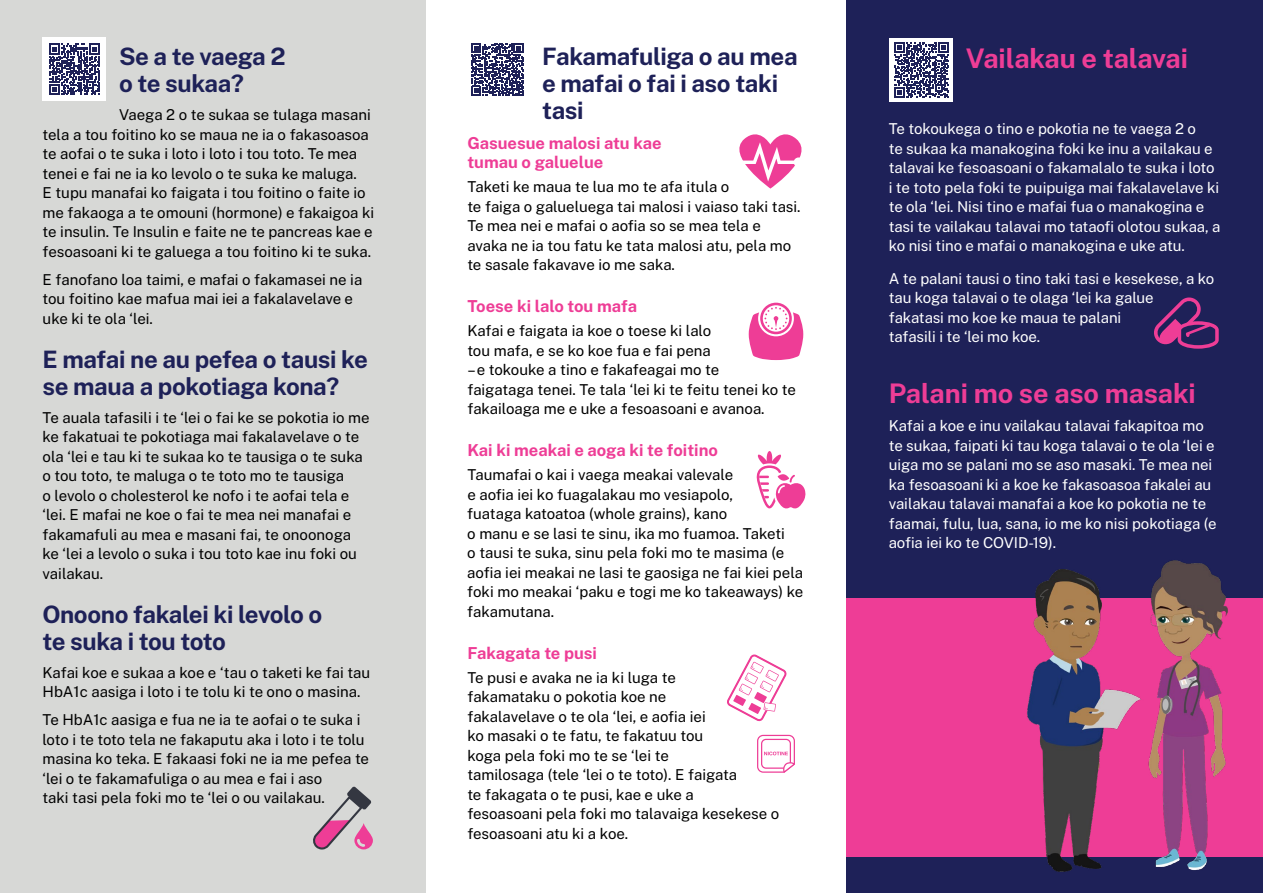
<style>
.page{position:relative;width:1263px;height:893px;background:#fff}
.page>*{position:absolute;margin:0;border:0;box-sizing:border-box;transform-origin:0 0}
.t1{font:700 27px "Public Sans";letter-spacing:-.005em;color:#ee3d96}
.t2{font:700 24px/27px "Public Sans";letter-spacing:-.015em;color:#1e2158}
.t3{font:700 16.5px/19.5px "Public Sans";color:#ee3d96}
.t4{font:15px/19.5px "Public Sans";color:#000}
.t5{font:15px/19.5px "Public Sans";letter-spacing:-.005em;color:#fff}
</style>
<div class="page">
<div style="left:0;top:0;width:425px;height:893px;background:#d7d8d6"></div>
<div style="left:846px;top:0;width:417px;height:893px;background:#1e2158"></div>
<svg style="left:471px;top:43px;width:53px;height:53px"></svg>
<div style="left:43px;top:37px;width:63px;height:64px;background:#fff"></div>
<svg style="left:49px;top:44px;width:51px;height:51px"></svg>
<div style="left:889px;top:38px;width:64px;height:64px;background:#fff"></div>
<svg style="left:894px;top:42px;width:55px;height:55px"></svg>
<div style="left:846px;top:598px;width:417px;height:295px;background:#ee3d96"></div>
<div style="left:846px;top:858px;width:417px;height:35px;background:#1e2158"></div>
<svg style="left:1154px;top:297px;width:65px;height:52px"></svg>
<svg style="left:749px;top:303px;width:54px;height:57px"></svg>
<svg style="left:756px;top:451px;width:50px;height:57px"></svg>
<svg style="left:739px;top:134px;width:63px;height:55px"></svg>
<div style="left:794px;top:157px;width:9px;height:10px;background:#fff;border-radius:50%"></div>
<svg style="left:727px;top:654px;width:59px;height:67px"></svg>
<svg style="left:757px;top:734px;width:38px;height:39px"></svg>
<svg style="left:313px;top:786px;width:60px;height:63px"></svg>
<img style="left:1159px;top:560px;width:100px;height:310px">
<img style="left:983px;top:569px;width:176px;height:303px">
<h2 class="t2" style="left:119px;top:42px;width:168px">Se a te vaega 2 o te sukaa?</h2>
<p class="t4" style="left:43px;top:105px;width:333px;text-indent:77px">Vaega 2 o te sukaa se tulaga masani tela a tou foitino ko se maua ne ia o fakasoasoa te aofai o te suka i loto i loto i tou toto. Te mea tenei e fai ne ia ko levolo o te suka ke maluga.<br>E tupu manafai ko faigata i tou foitino o faite io me fakaoga a te omouni (hormone) e fakaigoa ki te insulin. Te Insulin e faite ne te pancreas kae e fesoasoani ki te galuega a tou foitino ki te suka.</p>
<p class="t4" style="left:43px;top:269px;width:321px">E fanofano loa taimi, e mafai o fakamasei ne ia tou foitino kae mafua mai iei a fakalavelave e uke ki te ola ‘lei.</p>
<h2 class="t2" style="left:43px;top:345px;width:327px">E mafai ne au pefea o tausi ke se maua a pokotiaga kona?</h2>
<p class="t4" style="left:43px;top:407px;width:329px">Te auala tafasili i te ‘lei o fai ke se pokotia io me ke fakatuai te pokotiaga mai fakalavelave o te ola ‘lei e tau ki te sukaa ko te tausiga o te suka o tou toto, te maluga o te toto mo te tausiga<br>o levolo o cholesterol ke nofo i te aofai tela e ‘lei. E mafai ne koe o fai te mea nei manafai e fakamafuli au mea e masani fai, te onoonoga ke ‘lei a levolo o suka i tou toto kae inu foki ou vailakau.</p>
<h2 class="t2" style="left:43px;top:600px;width:281px">Onoono fakalei ki levolo o te suka i tou toto</h2>
<p class="t4" style="left:43px;top:662px;width:329px">Kafai koe e sukaa a koe e ‘tau o taketi ke fai tau<br>HbA1c aasiga i loto i te tolu ki te ono o masina.</p>
<p class="t4" style="left:42px;top:710px;width:328px">Te HbA1c aasiga e fua ne ia te aofai o te suka i loto i te toto tela ne fakaputu aka i loto i te tolu masina ko teka. E fakaasi foki ne ia me pefea te ‘lei o te fakamafuliga o au mea e fai i aso<br>taki tasi pela foki mo te ‘lei o ou vailakau.</p>
<h2 class="t2" style="left:542px;top:42px;width:257px">Fakamafuliga o au mea e mafai o fai i aso taki tasi</h2>
<p class="t3" style="left:467px;top:133px;width:196px">Gasuesue malosi atu kae tumau o galuelue</p>
<p class="t4" style="left:467px;top:176px;width:335px">Taketi ke maua te lua mo te afa itula o<br>te faiga o galueluega tai malosi i vaiaso taki tasi.<br>Te mea nei e mafai o aofia so se mea tela e avaka ne ia tou fatu ke tata malosi atu, pela mo te sasale fakavave io me saka.</p>
<p class="t3" style="left:467px;top:296px;width:171px">Toese ki lalo tou mafa</p>
<p class="t4" style="left:467px;top:320px;width:245px">Kafai e faigata ia koe o toese ki lalo tou mafa, e se ko koe fua e fai pena</p>
<p class="t4" style="left:467px;top:359px;width:330px">– e tokouke a tino e fakafeagai mo te<br>faigataga tenei. Te tala ‘lei ki te feitu tenei ko te fakailoaga me e uke a fesoasoani e avanoa.</p>
<p class="t3" style="left:467px;top:440px;width:252px">Kai ki meakai e aoga ki te foitino</p>
<p class="t4" style="left:467px;top:464px;width:338px">Taumafai o kai i vaega meakai valevale<br>e aofia iei ko fuagalakau mo vesiapolo,<br>fuataga katoatoa (whole grains), kano<br>o manu e se lasi te sinu, ika mo fuamoa. Taketi<br>o tausi te suka, sinu pela foki mo te masima (e aofia iei meakai ne lasi te gaosiga ne fai kiei pela foki mo meakai ‘paku e togi me ko takeaways) ke fakamutana.</p>
<p class="t3" style="left:467px;top:643px;width:131px">Fakagata te pusi</p>
<p class="t4" style="left:467px;top:667px;width:313px">Te pusi e avaka ne ia ki luga te<br>fakamataku o pokotia koe ne<br>fakalavelave o te ola ‘lei, e aofia iei<br>ko masaki o te fatu, te fakatuu tou<br>koga pela foki mo te se ‘lei te<br>tamilosaga (tele ‘lei o te toto). E faigata<br>te fakagata o te pusi, kae e uke a<br>fesoasoani pela foki mo talavaiga kesekese o fesoasoani atu ki a koe.</p>
<h1 class="t1" style="left:966px;top:40px;width:224px">Vailakau e talavai</h1>
<p class="t5" style="left:889px;top:119px;width:333px">Te tokoukega o tino e pokotia ne te vaega 2 o<br>te sukaa ka manakogina foki ke inu a vailakau e talavai ke fesoasoani o fakamalalo te suka i loto i te toto pela foki te puipuiga mai fakalavelave ki te ola ‘lei. Nisi tino e mafai fua o manakogina e tasi te vailakau talavai mo tataofi olotou sukaa, a ko nisi tino e mafai o manakogina e uke atu.</p>
<p class="t5" style="left:889px;top:268px;width:327px">A te palani tausi o tino taki tasi e kesekese, a ko tau koga talavai o te olaga ‘lei ka galue<br>fakatasi mo koe ke maua te palani<br>tafasili i te ‘lei mo koe.</p>
<h1 class="t1" style="left:889px;top:376px;width:308px">Palani mo se aso masaki</h1>
<p class="t5" style="left:889px;top:416px;width:330px">Kafai a koe e inu vailakau talavai fakapitoa mo te sukaa, faipati ki tau koga talavai o te ola ‘lei e uiga mo se palani mo se aso masaki. Te mea nei ka fesoasoani ki a koe ke fakasoasoa fakalei au vailakau talavai manafai a koe ko pokotia ne te faamai, fulu, lua, sana, io me ko nisi pokotiaga (e aofia iei ko te COVID-19).</p>
</div>
